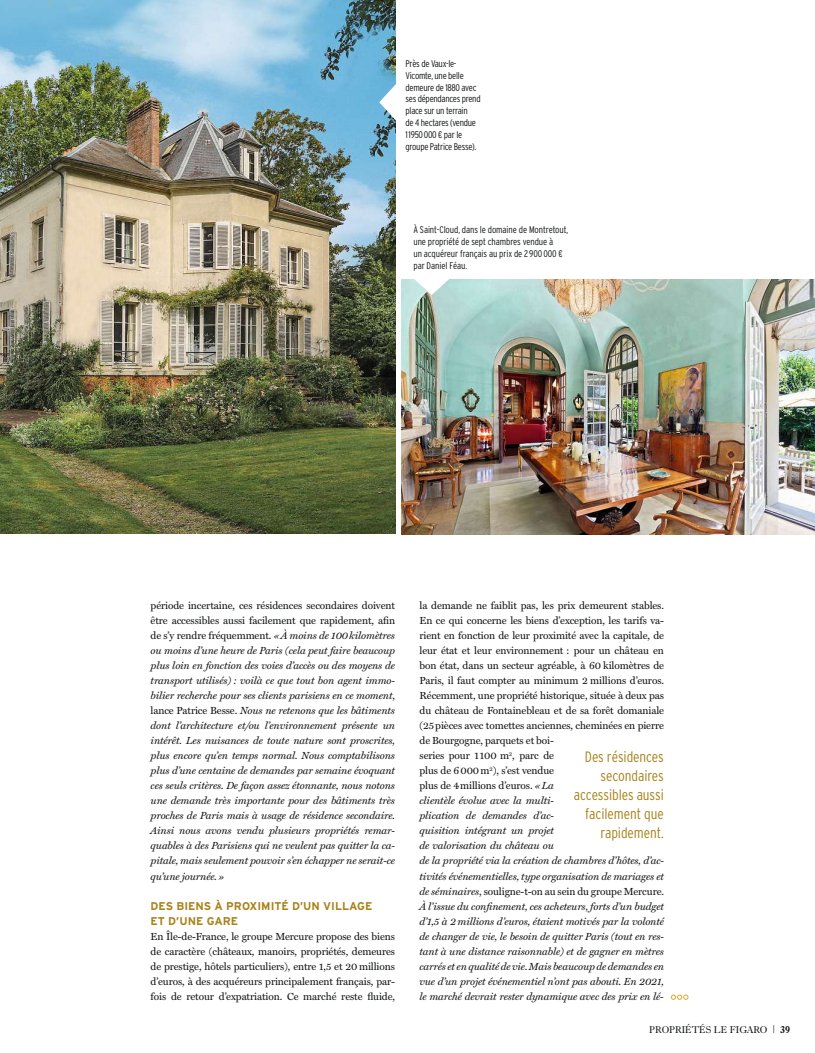
<style>
.page{position:relative;width:815px;height:1053px;background:#fff}
.page>*{position:absolute;margin:0;border:0;box-sizing:border-box;transform-origin:0 0}
.t1{font:300 condensed 15px/18.8px "Interstate";letter-spacing:-.005em;color:#a8821a;text-align:right}
.t2{font:700 11.25px/15px "Interstate";color:#a8821a}
.t3{font:italic 10.25px/15px "Miller Text";letter-spacing:-.01em;color:#121414;text-align:justify}
.t4{font:10.25px/15px "Miller Text";letter-spacing:-.01em;color:#121414;text-align:justify}
.t5{font:10px "Dutch 766 BT Roman A";color:#121414}
.t6{font:300 condensed 9.75px/11.9px "Interstate";letter-spacing:-.03em;color:#121414}
.t7{font:300 condensed 9.75px/11.9px "Interstate";letter-spacing:-.01em;color:#121414}
.s1{font-style:normal}
.s2{font-family:"Interstate";font-weight:200;font-size:11.25px}
.s3{font-family:"Dutch 766 BT Bold A"}
</style>
<div class="page">
<img style="left:0;top:0;width:395px;height:533px">
<img style="left:402px;top:279px;width:413px;height:255px">
<svg style="left:378px;top:82px;width:18px;height:40px"></svg>
<svg style="left:412px;top:279px;width:40px;height:17px"></svg>
<svg style="left:670px;top:994px;width:19px;height:6px"></svg>
<p class="t6" style="left:406px;top:57px;width:77px">Près de Vaux-le-<br>Vicomte, une belle demeure de 1880 avec ses dépendances prend place sur un terrain<br>de 4 hectares (vendue<br>11950000 € par le groupe Patrice Besse).</p>
<p class="t7" style="left:413px;top:223px;width:156px">À Saint-Cloud, dans le domaine de Montretout, une propriété de sept chambres vendue à<br>un acquéreur français au prix de 2900000 € par Daniel Féau.</p>
<p class="t3" style="left:151px;top:598px;width:246px"><span class="s1">période incertaine, ces résidences secondaires doivent être accessibles aussi facilement que rapidement, afin de s’y rendre fréquemment.</span> «À moins de 100kilomètres ou moins d’une heure de Paris (cela peut faire beaucoup plus loin en fonction des voies d’accès ou des moyens de transport utilisés) : voilà ce que tout bon agent immo&shy;bilier recherche pour ses clients parisiens en ce moment<span class="s1">, lance Patrice Besse.</span> Nous ne retenons que les bâtiments dont l’architecture et/ou l’environnement présente un intérêt. Les nuisances de toute nature sont proscrites, plus encore qu’en temps normal. Nous comptabilisons plus d’une centaine de demandes par semaine évoquant ces seuls critères. De façon assez étonnante, nous notons une demande très importante pour des bâtiments très proches de Paris mais à usage de résidence secondaire.<br>Ainsi nous avons vendu plusieurs propriétés remar&shy;quables à des Parisiens qui ne veulent pas quitter la ca&shy;pitale, mais seulement pouvoir s’en échapper ne serait-ce qu’une journée.»</p>
<p class="t2" style="left:151px;top:899px;width:223px">DES BIENS À PROXIMITÉ D’UN VILLAGE<br>ET D’UNE GARE</p>
<p class="t4" style="left:151px;top:928px;width:246px">En Île-de-France, le groupe Mercure propose des biens de caractère (châteaux, manoirs, propriétés, demeures de prestige, hôtels particuliers), entre 1,5 et 20 millions d’euros, à des acquéreurs principalement français, par&shy;fois de retour d’expatriation. Ce marché reste fluide,</p>
<p class="t3" style="left:420px;top:598px;width:246px;text-align:left"><span class="s1">la demande ne faiblit pas, les prix demeurent stables.<br>En ce qui concerne les biens d’exception, les tarifs va&shy;rient en fonction de leur proximité avec la capitale, de leur état et leur environnement : pour un château en bon état, dans un secteur agréable, à 60 kilomètres de Paris, il faut compter au minimum 2 millions d’euros.<br>Récemment, une propriété historique, située à deux pas du château de Fontainebleau et de sa forêt domaniale (25pièces avec tomettes anciennes, cheminées en pierre de Bourgogne, parquets et boi-<br>series pour 1100 m</span><sup>2</sup><span class="s1">, parc de<br>plus de 6000m</span><sup>2</sup><span class="s1">), s’est vendue<br>plus de 4millions d’euros.</span> «La<br>clientèle évolue avec la multi-<br>plication de demandes d’ac-<br>quisition intégrant un projet<br>de valorisation du château ou<br>de la propriété via la création de chambres d’hôtes, d’ac&shy;tivités événementielles, type organisation de mariages et de séminaires<span class="s1">, souligne-t-on au sein du groupe Mercure.<br></span>À l’issue du confinement, ces acheteurs, forts d’un budget d’1,5 à 2millions d’euros, étaient motivés par la volonté de changer de vie, le besoin de quitter Paris (tout en res&shy;tant à une distance raisonnable) et de gagner en mètres carrés et enqualitéde vie.Mais beaucoupdedemandes en vue d’un projet événementiel n’ont pas abouti. En 2021, le marché devrait rester dynamique avec des prix en lé-</p>
<h1 class="t1" style="left:574px;top:747px;width:91px">Des résidences secondaires accessibles aussi facilement que rapidement.</h1>
<p class="t5" style="left:649px;top:1022px;width:142px">PROPRIÉTÉS LE FIGARO <span class="s2">I</span> <span class="s3">39</span></p>
</div>
